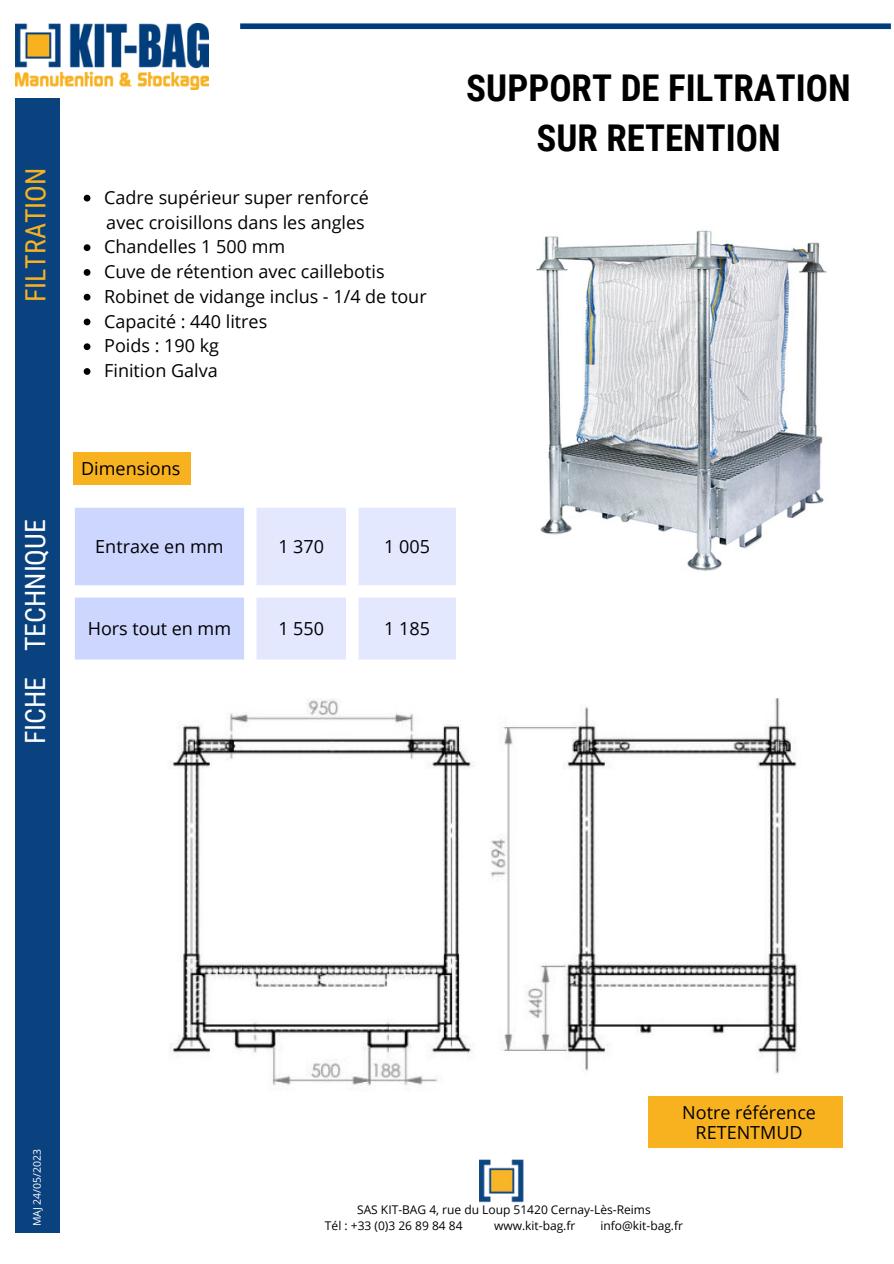
<style>
.page{position:relative;width:894px;height:1264px;background:#fff}
.page>*{position:absolute;margin:0;border:0;box-sizing:border-box;transform-origin:0 0}
.t1{font:700 36.9px/50.7px "Roboto Condensed";color:#000;text-align:center}
.t2{font:27.9px "Roboto Condensed";color:#fff}
.t3{font:27.9px "Roboto Condensed";color:#f8b21f}
.t4{font:18px/20.2px "Open Sans";color:#000;text-align:center}
.t5{font:12px "Open Sans";color:#000}
.t6{font:10.5px "Open Sans";color:#fff}
</style>
<div class="page">
<img style="left:15px;top:23px;width:193px;height:67px">
<div style="left:15px;top:99px;width:45px;height:1133px;background:#09427e"></div>
<div style="left:240px;top:23px;width:650px;height:6px;background:#003d7b"></div>
<img style="left:170px;top:698px;width:630px;height:392px">
<img style="left:479px;top:1159px;width:45px;height:43px">
<img style="left:536px;top:230px;width:291px;height:341px">
<div style="left:648px;top:1096px;width:194px;height:51px;background:#f8b21f"></div>
<svg style="left:75px;top:508px;width:169px;height:151px;background:#d1d9ff"></svg>
<svg style="left:256px;top:508px;width:200px;height:151px"></svg>
<svg style="left:84px;top:195px;width:6px;height:6px"></svg>
<svg style="left:84px;top:244px;width:6px;height:7px"></svg>
<svg style="left:84px;top:269px;width:6px;height:7px"></svg>
<svg style="left:84px;top:294px;width:6px;height:6px"></svg>
<svg style="left:84px;top:318px;width:6px;height:7px"></svg>
<svg style="left:84px;top:343px;width:6px;height:7px"></svg>
<svg style="left:84px;top:368px;width:6px;height:7px"></svg>
<div style="left:74px;top:452px;width:117px;height:32px;background:#f8b21f"></div>
<p class="t3" style="left:19px;top:302px;width:136px;rotate:-90deg">FILTRATION</p>
<p class="t2" style="left:19px;top:744px;width:226px;rotate:-90deg">FICHE TECHNIQUE</p>
<h3 class="t4" style="left:104px;top:187px;width:266px">Cadre supérieur super renforcé</h3>
<p class="t4" style="left:106px;top:211px;width:260px">avec croisillons dans les angles</p>
<h3 class="t4" style="left:104px;top:236px;width:182px">Chandelles 1 500 mm</h3>
<p class="t4" style="left:104px;top:261px;width:282px">Cuve de rétention avec caillebotis</p>
<p class="t4" style="left:104px;top:286px;width:324px">Robinet de vidange inclus - 1/4 de tour</p>
<p class="t4" style="left:104px;top:310px;width:164px">Capacité : 440 litres</p>
<p class="t4" style="left:104px;top:335px;width:116px">Poids : 190 kg</p>
<p class="t4" style="left:104px;top:360px;width:115px">Finition Galva</p>
<h4 class="t4" style="left:81px;top:458px;width:101px">Dimensions</h4>
<h3 class="t4" style="left:95px;top:535px;width:130px">Entraxe en mm</h3>
<h3 class="t4" style="left:278px;top:535px;width:47px">1 370</h3>
<h3 class="t4" style="left:384px;top:535px;width:47px">1 005</h3>
<h3 class="t4" style="left:88px;top:617px;width:145px">Hors tout en mm</h3>
<h3 class="t4" style="left:278px;top:617px;width:47px">1 550</h3>
<h3 class="t4" style="left:384px;top:617px;width:47px">1 185</h3>
<p class="t1" style="left:466px;top:63px;width:386px">SUPPORT DE FILTRATION<br>SUR RETENTION</p>
<h3 class="t6" style="left:30px;top:1226px;width:79px;rotate:-90deg">MAJ 24/05/2023</h3>
<h3 class="t4" style="left:682px;top:1101px;width:135px">Notre référence<br>RETENTMUD</h3>
<h2 class="t5" style="left:357px;top:1201px;width:295px">SAS KIT-BAG 4, rue du Loup 51420 Cernay-Lès-Reims</h2>
<h2 class="t5" style="left:325px;top:1217px;width:139px">Tél : +33 (0)3 26 89 84 84</h2>
<h2 class="t5" style="left:494px;top:1217px;width:83px">www.kit-bag.fr</h2>
<h2 class="t5" style="left:600px;top:1217px;width:84px">info@kit-bag.fr</h2>
</div>
